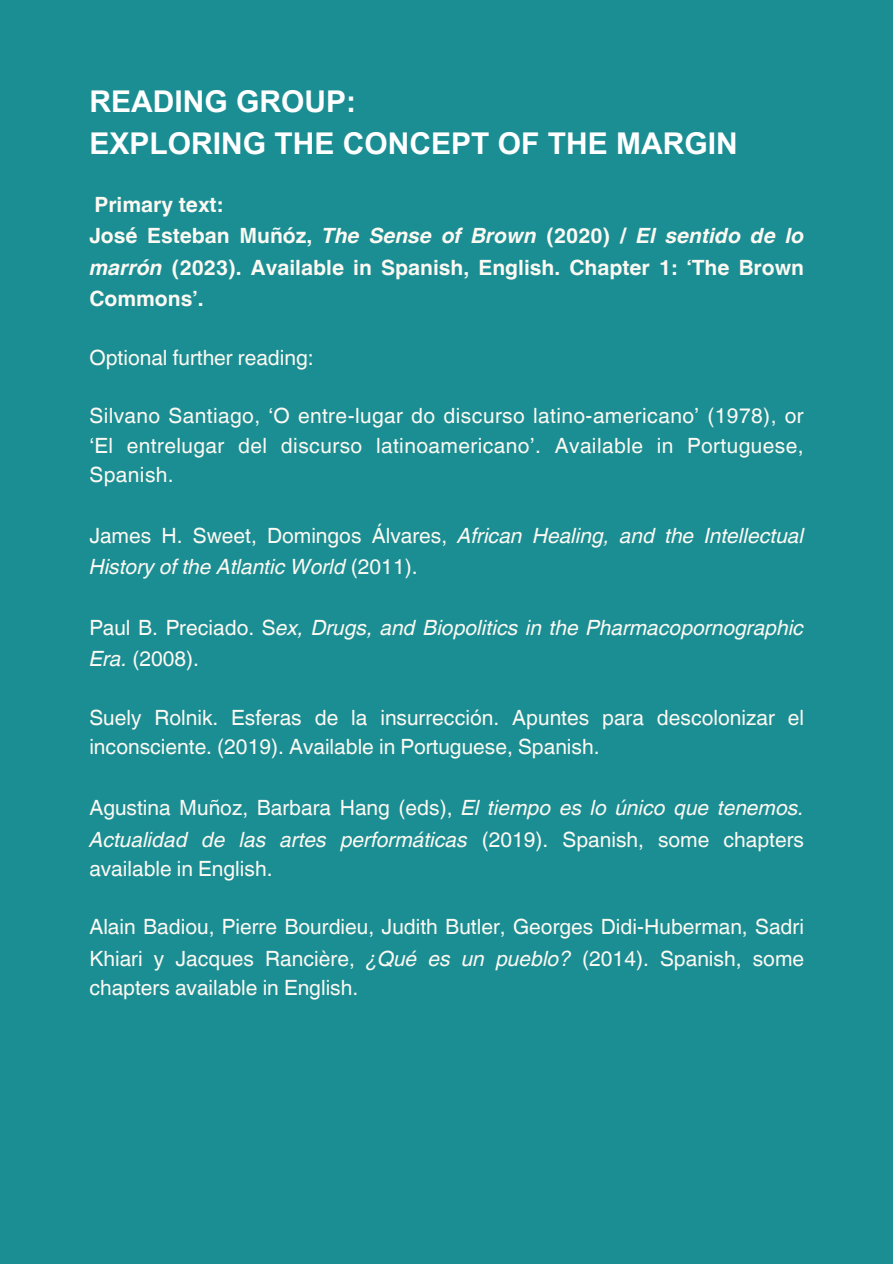
<style>
.page{position:relative;width:893px;height:1264px;background:#fff}
.page>*{position:absolute;margin:0;border:0;box-sizing:border-box;transform-origin:0 0}
.t1{font:700 30px/41.7px "Arial MT Pro";color:#fff}
.t2{font:21px/29.2px "Helvetica World";color:#fcf9f2}
.t3{font:italic 21px/31.5px "Helvetica World";color:#fcf9f2}
.t4{font:700 21px/31.5px "Helvetica World";color:#fcf9f2}
.s1{font-style:italic}
.s2{font-style:normal}
</style>
<div class="page">
<div style="left:0;top:0;width:892px;height:1263px;background:#1b8e94"></div>
<h1 class="t1" style="left:89px;top:85px;width:650px">READING GROUP:<br>EXPLORING THE CONCEPT OF THE MARGIN</h1>
<h2 class="t4" style="left:89px;top:186px;width:716px">Primary text:<br>José Esteban Muñóz, <span class="s1">The Sense of Brown</span> (2020) / <span class="s1">El sentido de lo marrón</span> (2023). Available in Spanish, English. Chapter 1: ‘The Brown Commons’.</h2>
<p class="t2" style="left:89px;top:343px;width:226px">Optional further reading:</p>
<p class="t2" style="left:89px;top:401px;width:715px;text-align:justify">Silvano Santiago, ‘O entre-lugar do discurso latino-americano’ (1978), or ‘El entrelugar del discurso latinoamericano’. Available in Portuguese, Spanish.</p>
<p class="t3" style="left:89px;top:517px;width:716px"><span class="s2">James H. Sweet, Domingos Álvares,</span> African Healing, and the Intellectual<br>History of the Atlantic World <span class="s2">(2011).</span></p>
<p class="t3" style="left:89px;top:609px;width:716px"><span class="s2">Paul B. Preciado. S</span>ex, Drugs, and Biopolitics in the Pharmacopornographic<br>Era. <span class="s2">(2008).</span></p>
<p class="t2" style="left:89px;top:703px;width:716px">Suely Rolnik. Esferas de la insurrección. Apuntes para descolonizar el inconsciente. (2019). Available in Portuguese, Spanish.</p>
<p class="t3" style="left:89px;top:789px;width:716px"><span class="s2">Agustina Muñoz, Barbara Hang (eds),</span> El tiempo es lo único que tenemos.<br>Actualidad de las artes performáticas <span class="s2">(2019). Spanish, some chapters</span></p>
<p class="t2" style="left:89px;top:853px;width:185px">available in English.</p>
<p class="t2" style="left:89px;top:911px;width:716px;line-height:31.5px">Alain Badiou, Pierre Bourdieu, Judith Butler, Georges Didi-Huberman, Sadri<br>Khiari y Jacques Rancière, <span class="s1">¿Qué es un pueblo?</span> (2014). Spanish, some</p>
<p class="t2" style="left:89px;top:973px;width:270px">chapters available in English.</p>
</div>
